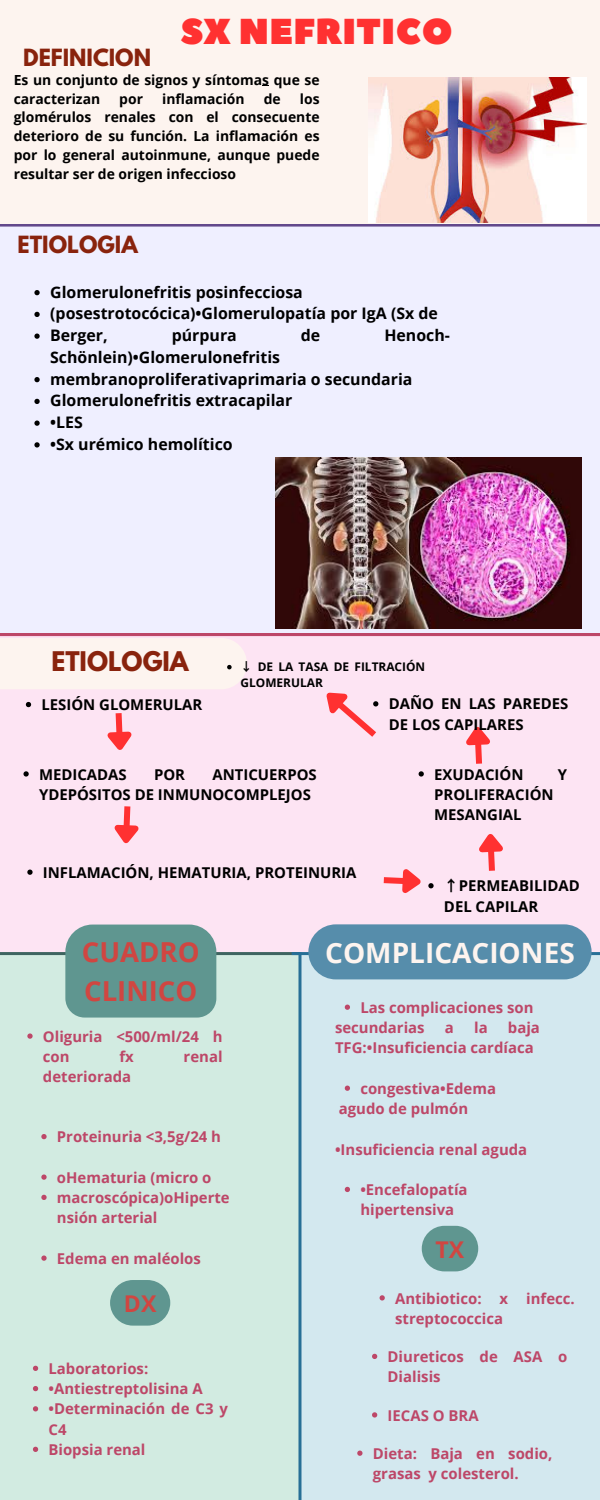
<style>
.page{position:relative;width:600px;height:1500px;background:#fdf4ef}
.page>*{position:absolute;margin:0;border:0;box-sizing:border-box;transform-origin:0 0}
.t1{font:36px "Peace Sans";letter-spacing:.015em;color:#ff3131}
.t2{font:700 28px "Open Sans";color:#fdf4ef}
.t3{font:700 27.6px/38.6px "Open Sans";color:#d04641}
.t4{font:700 24px "League Spartan";color:#89230d}
.t5{font:700 23.1px "Open Sans";color:#d04641}
.t6{font:700 21px "League Spartan";color:#89230d}
.t7{font:700 15.9px "Open Sans";color:#000}
.t8{font:700 14.9px/20.2px "Open Sans";color:#bd4768}
.t9{font:700 14.9px/20.2px "Open Sans";color:#000}
.t10{font:700 13.9px/18.8px "Open Sans";color:#000}
.t11{font:700 11.9px/16.5px "Open Sans";color:#000}
.s1{font-family:"Noto Sans CJ Ksc"}
</style>
<div class="page">
<div style="left:0;top:224px;width:600px;height:409px;background:#efefff"></div>
<div style="left:0;top:633px;width:600px;height:319px;background:#fde4f3"></div>
<div style="left:0;top:954px;width:300px;height:546px;background:#d2ebe1"></div>
<div style="left:300px;top:954px;width:300px;height:546px;background:#d3e8ef"></div>
<hr style="left:0;top:952px;width:300px;height:3px;background:#3e6460">
<hr style="left:292px;top:952px;width:308px;height:3px;background:#276f96">
<hr style="left:298px;top:952px;width:3px;height:548px;background:#276f96">
<svg style="left:26px;top:702px;width:5px;height:5px"></svg>
<svg style="left:98px;top:707px;width:40px;height:51px"></svg>
<svg style="left:105px;top:800px;width:39px;height:51px"></svg>
<svg style="left:473px;top:826px;width:39px;height:51px"></svg>
<svg style="left:460px;top:719px;width:39px;height:51px"></svg>
<svg style="left:311px;top:673px;width:72px;height:70px"></svg>
<img style="left:368px;top:77px;width:218px;height:146px">
<img style="left:276px;top:458px;width:306px;height:171px">
<div style="left:65px;top:925px;width:151px;height:93px;background:#5f9690"></div>
<div style="left:308px;top:924px;width:284px;height:55px;background:#568dab;border-radius:28px"></div>
<svg style="left:34px;top:290px;width:6px;height:5px"></svg>
<svg style="left:34px;top:312px;width:6px;height:5px"></svg>
<svg style="left:34px;top:334px;width:6px;height:5px"></svg>
<svg style="left:34px;top:377px;width:6px;height:5px"></svg>
<svg style="left:34px;top:399px;width:6px;height:5px"></svg>
<svg style="left:34px;top:421px;width:6px;height:5px"></svg>
<svg style="left:34px;top:442px;width:6px;height:6px"></svg>
<svg style="left:23px;top:771px;width:6px;height:6px"></svg>
<svg style="left:27px;top:870px;width:6px;height:5px"></svg>
<svg style="left:378px;top:863px;width:56px;height:40px"></svg>
<svg style="left:419px;top:771px;width:5px;height:6px"></svg>
<svg style="left:0;top:638px;width:247px;height:51px"></svg>
<svg style="left:27px;top:1033px;width:6px;height:6px"></svg>
<svg style="left:41px;top:1134px;width:6px;height:5px"></svg>
<svg style="left:41px;top:1175px;width:6px;height:5px"></svg>
<svg style="left:41px;top:1195px;width:6px;height:5px"></svg>
<svg style="left:41px;top:1256px;width:6px;height:5px"></svg>
<div style="left:110px;top:1280px;width:60px;height:46px;background:#5f9690;border-radius:23px"></div>
<svg style="left:33px;top:1366px;width:5px;height:5px"></svg>
<svg style="left:33px;top:1386px;width:5px;height:5px"></svg>
<svg style="left:33px;top:1406px;width:5px;height:5px"></svg>
<svg style="left:33px;top:1447px;width:5px;height:5px"></svg>
<svg style="left:345px;top:1005px;width:5px;height:5px"></svg>
<svg style="left:345px;top:1086px;width:5px;height:5px"></svg>
<svg style="left:345px;top:1187px;width:5px;height:5px"></svg>
<div style="left:422px;top:1226px;width:56px;height:45px;background:#5f9690;border-radius:23px"></div>
<svg style="left:380px;top:1295px;width:5px;height:6px"></svg>
<svg style="left:372px;top:1354px;width:5px;height:5px"></svg>
<svg style="left:372px;top:1412px;width:5px;height:6px"></svg>
<svg style="left:357px;top:1451px;width:6px;height:5px"></svg>
<h4 class="t1" style="left:181px;top:8px;width:274px">SX NEFRITICO</h4>
<p class="t6" style="left:23px;top:47px;width:129px">DEFINICION</p>
<p class="t10" style="left:14px;top:70px;width:307px">Es un conjunto de signos y síntomas que se caracterizan</p>
<p class="t10" style="left:119px;top:89px;width:25px">por</p>
<p class="t10" style="left:162px;top:89px;width:84px">inflamación</p>
<p class="t10" style="left:264px;top:89px;width:18px">de</p>
<p class="t10" style="left:14px;top:89px;width:307px;text-align:justify;text-indent:286px">los glomérulos renales con el consecuente deterioro de su función. La inflamación es por lo general autoinmune, aunque puede resultar ser de origen infeccioso</p>
<p class="t6" style="left:18px;top:235px;width:122px">ETIOLOGIA</p>
<p class="t7" style="left:50px;top:281px;width:254px">Glomerulonefritis posinfecciosa</p>
<p class="t7" style="left:50px;top:302px;width:389px">(posestrotocócica)•Glomerulopatía por IgA (Sx de</p>
<p class="t7" style="left:50px;top:324px;width:59px">Berger,</p>
<p class="t7" style="left:172px;top:324px;width:67px">púrpura</p>
<p class="t7" style="left:301px;top:324px;width:21px">de</p>
<p class="t7" style="left:384px;top:324px;width:67px">Henoch-</p>
<p class="t7" style="left:50px;top:346px;width:231px">Schönlein)•Glomerulonefritis</p>
<p class="t7" style="left:50px;top:368px;width:364px">membranoproliferativaprimaria o secundaria</p>
<p class="t7" style="left:50px;top:389px;width:244px">Glomerulonefritis extracapilar</p>
<h3 class="t7" style="left:50px;top:411px;width:34px">•LES</h3>
<p class="t7" style="left:50px;top:433px;width:184px">•Sx urémico hemolítico</p>
<p class="t4" style="left:51px;top:650px;width:139px">ETIOLOGIA</p>
<p class="t11" style="left:241px;top:658px;width:186px"><span class="s1">↓</span> DE LA TASA DE FILTRACIÓN<br>GLOMERULAR</p>
<h1 class="t9" style="left:41px;top:694px;width:162px">LESIÓN GLOMERULAR</h1>
<h4 class="t9" style="left:389px;top:694px;width:181px">DAÑO EN LAS PAREDES<br>DE LOS CAPILARES</h4>
<p class="t9" style="left:39px;top:764px;width:279px;text-indent:173px">ANTICUERPOS<br>YDEPÓSITOS DE INMUNOCOMPLEJOS</p>
<p class="t9" style="left:39px;top:764px;width:89px">MEDICADAS</p>
<p class="t9" style="left:154px;top:764px;width:33px">POR</p>
<p class="t9" style="left:43px;top:862px;width:315px">INFLAMACIÓN, HEMATURIA, PROTEINURIA</p>
<p class="t9" style="left:434px;top:764px;width:91px">EXUDACIÓN</p>
<p class="t9" style="left:558px;top:764px;width:11px">Y</p>
<p class="t9" style="left:434px;top:784px;width:121px">PROLIFERACIÓN<br>MESANGIAL</p>
<p class="t9" style="left:444px;top:876px;width:137px"><span class="s1">↑</span>PERMEABILIDAD<br>DEL CAPILAR</p>
<p class="t3" style="left:82px;top:932px;width:119px">CUADRO<br>CLINICO</p>
<p class="t2" style="left:325px;top:933px;width:251px">COMPLICACIONES</p>
<p class="t8" style="left:360px;top:997px;width:175px">Las complicaciones son</p>
<p class="t8" style="left:335px;top:1017px;width:91px">secundarias</p>
<p class="t8" style="left:445px;top:1017px;width:11px">a</p>
<p class="t8" style="left:474px;top:1017px;width:15px">la</p>
<p class="t8" style="left:335px;top:1017px;width:206px;text-indent:173px">baja<br>TFG:•Insuficiencia cardíaca</p>
<p class="t8" style="left:360px;top:1078px;width:137px">congestiva•Edema</p>
<p class="t8" style="left:339px;top:1098px;width:131px">agudo de pulmón</p>
<p class="t8" style="left:335px;top:1139px;width:194px">•Insuficiencia renal aguda</p>
<p class="t8" style="left:360px;top:1179px;width:109px">•Encefalopatía hipertensiva</p>
<h3 class="t5" style="left:436px;top:1233px;width:30px">TX</h3>
<p class="t8" style="left:395px;top:1288px;width:181px">Antibiotico: x infecc. streptococcica</p>
<p class="t8" style="left:388px;top:1346px;width:181px">Diureticos de ASA o<br>Dialisis</p>
<p class="t8" style="left:388px;top:1405px;width:93px">IECAS O BRA</p>
<p class="t8" style="left:373px;top:1443px;width:181px">Dieta: Baja en sodio, grasas y colesterol.</p>
<p class="t8" style="left:43px;top:1026px;width:181px">Oliguria &lt;500/ml/24 h con</p>
<p class="t8" style="left:119px;top:1046px;width:16px">fx</p>
<p class="t8" style="left:184px;top:1046px;width:40px">renal</p>
<p class="t8" style="left:43px;top:1066px;width:90px">deteriorada</p>
<p class="t8" style="left:57px;top:1126px;width:166px">Proteinuria &lt;3,5g/24 h</p>
<p class="t8" style="left:57px;top:1167px;width:156px">oHematuria (micro o</p>
<p class="t8" style="left:57px;top:1187px;width:174px">macroscópica)oHiperte nsión arterial</p>
<p class="t8" style="left:57px;top:1248px;width:145px">Edema en maléolos</p>
<p class="t5" style="left:124px;top:1287px;width:34px">DX</p>
<h2 class="t8" style="left:49px;top:1358px;width:101px">Laboratorios:</h2>
<p class="t8" style="left:49px;top:1378px;width:156px">•Antiestreptolisina A</p>
<p class="t8" style="left:49px;top:1399px;width:181px">•Determinación de C3 y<br>C4</p>
<h2 class="t8" style="left:49px;top:1439px;width:98px">Biopsia renal</h2>
</div>
